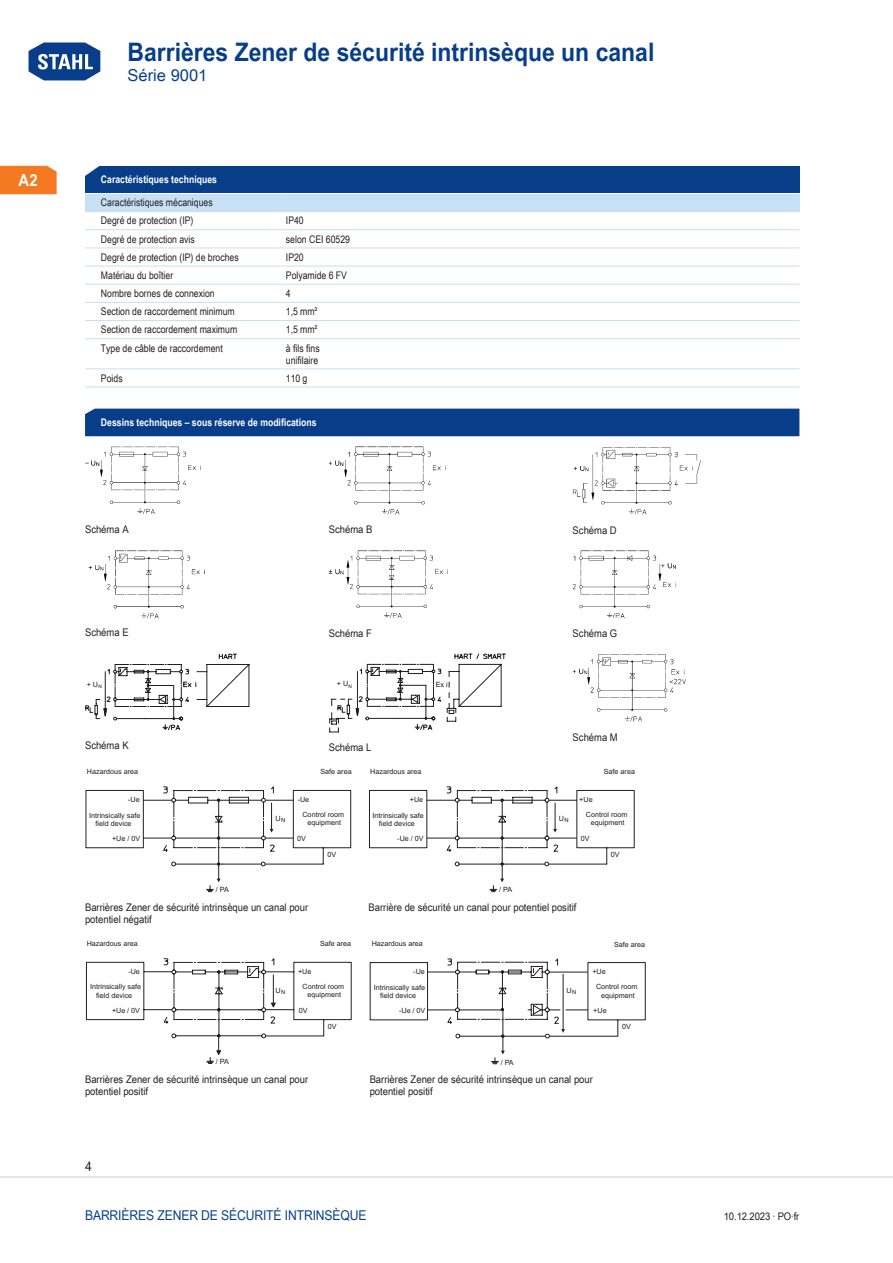
<style>
.page{position:relative;width:893px;height:1263px;background:#fff}
.page>*{position:absolute;margin:0;border:0;box-sizing:border-box;transform-origin:0 0}
.t1{font:700 25.5px "Arial Unicode MS";color:#083e89;scale:.9 1}
.TabHeader1stColumn{font:700 24px "Arial Unicode MS";color:#fff;scale:1.45 1}
.t2{font:16.5px "Arial Unicode MS";color:#083e89}
.t3{font:700 16.5px "Arial Unicode MS";color:#fff;scale:.9 1}
.t4{font:13.5px "Arial Unicode MS";letter-spacing:-.01em;color:#083e89;scale:.9 1}
.t5{font:13.5px "Arial Unicode MS";color:#231f20;scale:.9 1}
.TabBody1stColumn{font:10.5px/12px "Arial Unicode MS";color:#231f20;scale:.9 1}
.TabBody1stColumn-2{font:10.5px "Arial Unicode MS";color:#231f20;scale:.83 1}
.TabHeader1stColumn-2{font:700 10.5px "Arial Unicode MS";color:#fff;scale:.83 1}
.TabBodyLeft{font:10.5px "Arial Unicode MS";color:#231f20;scale:.83 1}
.t6{font:7.2px/8.1px "Arial";color:#231f20;text-align:center}
.t7{font:7.2px "Arial";color:#231f20}
.s1{font-weight:400;font-size:31.65px;color:#fff}
</style>
<div class="page">
<svg style="left:28px;top:42px;width:73px;height:39px"></svg>
<hr style="left:0;top:1176px;width:893px;height:2px;background:#e6e7e9">
<div style="left:0;top:166px;width:57px;height:28px;background:#f47921"></div>
<div style="left:85px;top:166px;width:714px;height:27px;background:#083e89"></div>
<div style="left:85px;top:193px;width:714px;height:19px;background:#c7e0f3"></div>
<hr style="left:85px;top:193px;width:196px;height:1px;background:#fff">
<hr style="left:281px;top:193px;width:518px;height:1px;background:#fff">
<hr style="left:85px;top:229px;width:196px;height:1px;background:#c7e0f3">
<hr style="left:281px;top:229px;width:518px;height:1px;background:#c7e0f3">
<hr style="left:85px;top:248px;width:196px;height:1px;background:#c7e0f3">
<hr style="left:281px;top:248px;width:518px;height:1px;background:#c7e0f3">
<hr style="left:85px;top:266px;width:196px;height:1px;background:#c7e0f3">
<hr style="left:281px;top:266px;width:518px;height:1px;background:#c7e0f3">
<hr style="left:85px;top:284px;width:196px;height:1px;background:#c7e0f3">
<hr style="left:281px;top:284px;width:518px;height:1px;background:#c7e0f3">
<hr style="left:85px;top:302px;width:196px;height:1px;background:#c7e0f3">
<hr style="left:281px;top:302px;width:518px;height:1px;background:#c7e0f3">
<hr style="left:85px;top:320px;width:196px;height:1px;background:#c7e0f3">
<hr style="left:281px;top:320px;width:518px;height:1px;background:#c7e0f3">
<hr style="left:85px;top:338px;width:196px;height:1px;background:#c7e0f3">
<hr style="left:281px;top:338px;width:518px;height:1px;background:#c7e0f3">
<hr style="left:85px;top:368px;width:196px;height:1px;background:#c7e0f3">
<hr style="left:85px;top:387px;width:196px;height:1px;background:#c7e0f3">
<hr style="left:281px;top:368px;width:518px;height:1px;background:#c7e0f3">
<hr style="left:281px;top:387px;width:518px;height:1px;background:#c7e0f3">
<div style="left:85px;top:409px;width:714px;height:27px;background:#083e89"></div>
<hr style="left:503px;top:1010px;width:1px;height:41px;background:#231f20">
<svg style="left:370px;top:958px;width:276px;height:80px"></svg>
<hr style="left:549px;top:1036px;width:69px;height:1px;background:#231f20">
<svg style="left:491px;top:1051px;width:14px;height:13px"></svg>
<svg style="left:86px;top:958px;width:266px;height:106px"></svg>
<hr style="left:502px;top:838px;width:1px;height:41px;background:#231f20">
<svg style="left:369px;top:786px;width:266px;height:80px"></svg>
<svg style="left:490px;top:878px;width:14px;height:14px"></svg>
<hr style="left:218px;top:838px;width:1px;height:41px;background:#231f20">
<svg style="left:85px;top:786px;width:266px;height:80px"></svg>
<svg style="left:207px;top:878px;width:14px;height:14px"></svg>
<img style="left:573px;top:654px;width:113px;height:68px">
<svg style="left:329px;top:653px;width:177px;height:79px"></svg>
<svg style="left:85px;top:653px;width:165px;height:77px"></svg>
<img style="left:573px;top:551px;width:103px;height:67px">
<img style="left:329px;top:551px;width:119px;height:67px">
<img style="left:88px;top:551px;width:117px;height:67px">
<img style="left:573px;top:447px;width:128px;height:68px">
<img style="left:329px;top:447px;width:117px;height:68px">
<img style="left:85px;top:447px;width:116px;height:67px">
<h1 class="t1" style="left:26px;top:33px;width:699px"><span class="s1">Home</span> Barrières Zener de sécurité intrinsèque un canal</h1>
<h3 class="t2" style="left:128px;top:63px;width:81px">Série 9001</h3>
<h3 class="t3" style="left:19px;top:168px;width:23px">A2</h3>
<p class="TabHeader1stColumn" style="left:82px;top:154px;width:16px">◤</p>
<p class="TabHeader1stColumn-2" style="left:101px;top:172px;width:141px">Caractéristiques techniques</p>
<p class="TabBody1stColumn-2" style="left:101px;top:195px;width:136px">Caractéristiques mécaniques</p>
<p class="TabBody1stColumn-2" style="left:101px;top:213px;width:113px">Degré de protection (I P)</p>
<p class="TabBodyLeft" style="left:286px;top:213px;width:23px">I P40</p>
<p class="TabBody1stColumn-2" style="left:101px;top:231px;width:115px">Degré de protection avis</p>
<p class="TabBodyLeft" style="left:286px;top:231px;width:79px">selon CEI 60529</p>
<p class="TabBody1stColumn-2" style="left:101px;top:249px;width:167px">Degré de protection (I P) de broches</p>
<p class="TabBodyLeft" style="left:286px;top:249px;width:23px">I P20</p>
<p class="TabBody1stColumn-2" style="left:101px;top:268px;width:89px">Matériau du boîtier</p>
<p class="TabBodyLeft" style="left:286px;top:268px;width:75px">Polyamide 6 FV</p>
<p class="TabBody1stColumn-2" style="left:101px;top:286px;width:138px">Nombre bornes de connexion</p>
<p class="TabBodyLeft" style="left:286px;top:286px;width:7px">4</p>
<p class="TabBody1stColumn-2" style="left:101px;top:304px;width:163px">Section de raccordement minimum</p>
<p class="TabBodyLeft" style="left:286px;top:304px;width:39px">1,5 mm²</p>
<p class="TabBody1stColumn-2" style="left:101px;top:322px;width:166px">Section de raccordement maximum</p>
<p class="TabBodyLeft" style="left:286px;top:322px;width:39px">1,5 mm²</p>
<p class="TabBody1stColumn-2" style="left:101px;top:340px;width:148px">Type de câble de raccordement</p>
<p class="TabBodyLeft" style="left:286px;top:340px;width:42px">à fils fins</p>
<p class="TabBodyLeft" style="left:286px;top:352px;width:40px">unifilaire</p>
<p class="TabBody1stColumn-2" style="left:101px;top:370px;width:28px">Poids</p>
<p class="TabBodyLeft" style="left:286px;top:370px;width:27px">110 g</p>
<p class="TabHeader1stColumn-2" style="left:101px;top:415px;width:261px">Dessins techniques – sous réserve de modifications</p>
<p class="TabBody1stColumn" style="left:85px;top:523px;width:50px">Schéma A</p>
<p class="TabBody1stColumn" style="left:329px;top:523px;width:50px">Schéma B</p>
<p class="TabBody1stColumn" style="left:573px;top:524px;width:49px">Schéma D</p>
<p class="TabBody1stColumn" style="left:85px;top:626px;width:49px">Schéma E</p>
<p class="TabBody1stColumn" style="left:329px;top:627px;width:49px">Schéma F</p>
<p class="TabBody1stColumn" style="left:573px;top:627px;width:51px">Schéma G</p>
<p class="t7" style="left:87px;top:680px;width:17px">+U<sub>N</sub></p>
<p class="TabBody1stColumn" style="left:85px;top:739px;width:50px">Schéma K</p>
<p class="t7" style="left:337px;top:679px;width:17px">+U<sub>N</sub></p>
<p class="t7" style="left:436px;top:681px;width:14px">Ex i</p>
<p class="TabBody1stColumn" style="left:329px;top:741px;width:49px">Schéma L</p>
<p class="TabBody1stColumn" style="left:573px;top:731px;width:52px">Schéma M</p>
<p class="t6" style="left:87px;top:768px;width:53px">Hazardous area</p>
<p class="t6" style="left:320px;top:768px;width:33px">Safe area</p>
<p class="t6" style="left:370px;top:768px;width:53px">Hazardous area</p>
<p class="t6" style="left:604px;top:768px;width:33px">Safe area</p>
<p class="t6" style="left:128px;top:796px;width:13px">-Ue</p>
<p class="t6" style="left:112px;top:835px;width:30px">+Ue / 0V</p>
<p class="t6" style="left:298px;top:796px;width:13px">-Ue</p>
<p class="t6" style="left:89px;top:812px;width:53px">Intrinsically safe field device</p>
<p class="t6" style="left:302px;top:811px;width:43px">Control room equipment</p>
<p class="t6" style="left:297px;top:835px;width:10px">0V</p>
<p class="t6" style="left:327px;top:851px;width:10px">0V</p>
<p class="t6" style="left:275px;top:815px;width:11px">U<sub>N</sub></p>
<p class="t6" style="left:410px;top:796px;width:15px">+Ue</p>
<p class="t6" style="left:579px;top:796px;width:15px">+Ue</p>
<p class="t6" style="left:397px;top:835px;width:28px">-Ue / 0V</p>
<p class="t6" style="left:373px;top:812px;width:53px">Intrinsically safe field device</p>
<p class="t6" style="left:586px;top:811px;width:43px">Control room equipment</p>
<p class="t6" style="left:559px;top:815px;width:11px">U<sub>N</sub></p>
<p class="t6" style="left:581px;top:835px;width:10px">0V</p>
<p class="t6" style="left:611px;top:851px;width:10px">0V</p>
<p class="t6" style="left:216px;top:886px;width:15px">/ PA</p>
<p class="t6" style="left:499px;top:886px;width:15px">/ PA</p>
<p class="TabBody1stColumn" style="left:85px;top:901px;width:250px">Barrières Zener de sécurité intrinsèque un canal pour potentiel négatif</p>
<p class="TabBody1stColumn" style="left:368px;top:901px;width:233px">Barrière de sécurité un canal pour potentiel positif</p>
<p class="t6" style="left:87px;top:940px;width:53px">Hazardous area</p>
<p class="t6" style="left:320px;top:940px;width:33px">Safe area</p>
<p class="t6" style="left:90px;top:983px;width:53px">Intrinsically safe field device</p>
<p class="t6" style="left:302px;top:983px;width:43px">Control room equipment</p>
<p class="t6" style="left:128px;top:968px;width:13px">-Ue</p>
<p class="t6" style="left:112px;top:1007px;width:29px">+Ue / 0V</p>
<p class="t6" style="left:298px;top:968px;width:15px">+Ue</p>
<p class="t6" style="left:299px;top:1007px;width:10px">0V</p>
<p class="t6" style="left:276px;top:987px;width:11px">U<sub>N</sub></p>
<p class="t6" style="left:372px;top:940px;width:53px">Hazardous area</p>
<p class="t6" style="left:614px;top:941px;width:33px">Safe area</p>
<p class="t6" style="left:413px;top:968px;width:13px">-Ue</p>
<p class="t6" style="left:399px;top:1007px;width:28px">-Ue / 0V</p>
<p class="t6" style="left:592px;top:968px;width:15px">+Ue</p>
<p class="t6" style="left:593px;top:1007px;width:15px">+Ue</p>
<p class="t6" style="left:374px;top:984px;width:53px">Intrinsically safe field device</p>
<p class="t6" style="left:596px;top:983px;width:43px">Control room equipment</p>
<p class="t6" style="left:567px;top:987px;width:11px">U<sub>N</sub></p>
<p class="t6" style="left:328px;top:1023px;width:10px">0V</p>
<p class="t6" style="left:622px;top:1023px;width:10px">0V</p>
<p class="t6" style="left:216px;top:1058px;width:15px">/ PA</p>
<p class="t6" style="left:501px;top:1059px;width:15px">/ PA</p>
<p class="TabBody1stColumn" style="left:85px;top:1073px;width:250px">Barrières Zener de sécurité intrinsèque un canal pour potentiel positif</p>
<p class="TabBody1stColumn" style="left:370px;top:1073px;width:250px">Barrières Zener de sécurité intrinsèque un canal pour potentiel positif</p>
<h3 class="t5" style="left:85px;top:1157px;width:9px">4</h3>
<h3 class="t4" style="left:85px;top:1205px;width:314px">Barrières Zener de sécurité intrinsèque</h3>
<h3 class="TabBody1stColumn" style="left:724px;top:1210px;width:86px">10.12.2023 · PO·fr</h3>
</div>
